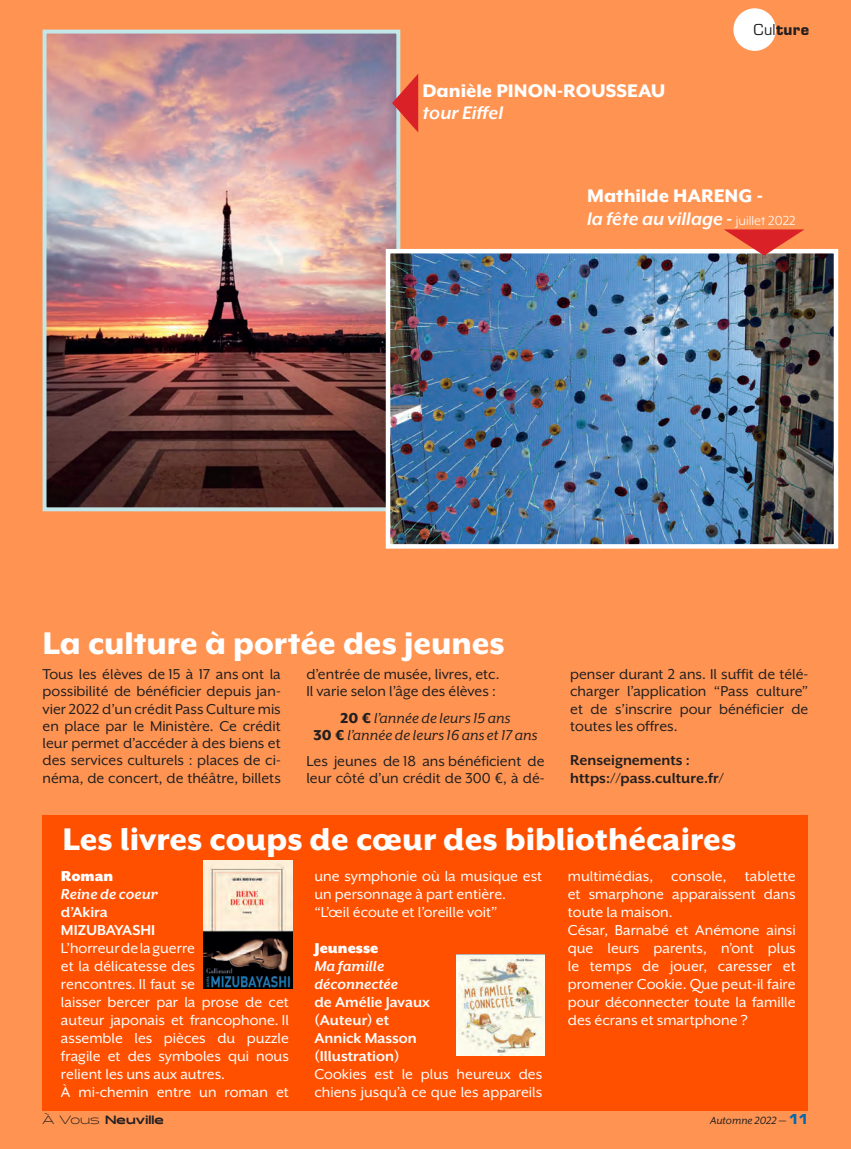
<style>
.page{position:relative;width:851px;height:1149px;background:#fff}
.page>*{position:absolute;margin:0;border:0;box-sizing:border-box;transform-origin:0 0}
.Titre{font:800 36px "Mr Eaves XL San OT";color:#fff}
.t1{font:800 36px "Mr Eaves XL Mod OT";color:#fff}
.t2{font:italic 700 21px "Mr Eaves XL Mod OT";color:#fff}
.t3{font:800 21px "Mr Eaves XL Mod OT";color:#fff}
.t4{font:16.5px/18px "Mr Eaves XL San OT";color:#fff}
.t5{font:16.5px/17.2px "Mr Eaves XL San OT";color:#231f20;text-align:justify}
.t6{font:700 16.5px/18px "Mr Eaves XL San OT";color:#fff}
.t7{font:italic 16.5px "Mr Eaves XL San OT";color:#231f20}
.t8{font:700 16.5px "Mr Eaves XL San OT";color:#231f20}
.t9{font:italic 700 16.5px/18px "Mr Eaves XL San OT";color:#fff}
.t10{font:900 16.5px "Mr Eaves XL San OT";color:#fff}
.t11{font:900 16.5px "Eurostile";color:#231f20}
.t12{font:italic 12px "Mr Eaves XL San OT";color:#231f20}
.t13{font:900 12px "Halogen";color:#231f20}
.s1{font-weight:400}
.s2{font-weight:400;font-style:normal;font-size:15px}
.s3{font-weight:800;font-style:normal}
.s4{font-weight:300}
.s5{font-family:"Eurostile";font-weight:900;font-style:normal;font-size:15px;color:#0169af}
</style>
<div class="page">
<div style="left:0;top:0;width:850px;height:1148px;background:#ff9452"></div>
<div style="left:733px;top:8px;width:42px;height:43px;background:#fff;border-radius:50%"></div>
<div style="left:43px;top:815px;width:765px;height:295px;background:#ff5000"></div>
<img style="left:204px;top:860px;width:88px;height:128px">
<img style="left:456px;top:954px;width:88px;height:100px">
<img style="left:48px;top:35px;width:347px;height:471px">
<div style="left:43px;top:30px;width:357px;height:481px;border:4px solid #c3e6e8"></div>
<svg style="left:392px;top:74px;width:26px;height:58px"></svg>
<img style="left:391px;top:254px;width:442px;height:289px">
<div style="left:386px;top:249px;width:452px;height:299px;border:4px solid #fff"></div>
<svg style="left:723px;top:229px;width:81px;height:26px"></svg>
<p class="t3" style="left:422px;top:79px;width:244px">Danièle PINON-ROUSSEAU</p>
<p class="t2" style="left:422px;top:102px;width:82px">tour Eiffel</p>
<p class="t11" style="left:753px;top:18px;width:57px"><span class="s1">Cul</span>ture</p>
<p class="t3" style="left:587px;top:184px;width:177px">Mathilde HARENG -</p>
<p class="t2" style="left:587px;top:207px;width:210px">la fête au village - <span class="s2">juillet 2022</span></p>
<p class="t1" style="left:43px;top:622px;width:463px">La culture à portée des jeunes</p>
<p class="t5" style="left:43px;top:665px;width:240px">Tous les élèves de 15 à 17 ans ont la possibilité de bénéficier depuis jan&shy;vier 2022 d’un crédit Pass Culture mis en place par le Ministère. Ce crédit leur permet d’accéder à des biens et des services culturels : places de ci&shy;néma, de concert, de théâtre, billets</p>
<p class="t5" style="left:306px;top:665px;width:195px">d’entrée de musée, livres, etc.</p>
<p class="t5" style="left:306px;top:682px;width:191px">Il varie selon l’âge des élèves :</p>
<p class="t7" style="left:340px;top:708px;width:171px"><span class="s3">20 €</span> l’année de leurs 15 ans</p>
<p class="t7" style="left:313px;top:725px;width:225px"><span class="s3">30 €</span> l’année de leurs 16 ans et 17 ans</p>
<p class="t5" style="left:306px;top:752px;width:240px">Les jeunes de 18 ans bénéficient de leur côté d’un crédit de 300 €, à dé-</p>
<p class="t5" style="left:570px;top:665px;width:240px">penser durant 2 ans. Il suffit de télé&shy;charger l’application “Pass culture” et de s’inscrire pour bénéficier de toutes les offres.</p>
<p class="t8" style="left:570px;top:751px;width:121px">Renseignements :</p>
<p class="t8" style="left:570px;top:768px;width:155px">https://pass.culture.fr/</p>
<p class="Titre" style="left:62px;top:818px;width:675px">Les livres coups de cœur des bibliothécaires</p>
<p class="t10" style="left:61px;top:866px;width:54px">Roman</p>
<p class="t9" style="left:61px;top:884px;width:99px">Reine de coeur</p>
<p class="t6" style="left:61px;top:902px;width:96px">d’Akira<br>MIZUBAYASHI</p>
<p class="t4" style="left:61px;top:938px;width:229px">L’horreur de la guerre<br>et la délicatesse des<br>rencontres. Il faut se<br>laisser bercer par la prose de cet auteur japonais et francophone. Il assemble les pièces du puzzle fragile et des symboles qui nous relient les uns aux autres.</p>
<p class="t4" style="left:61px;top:1082px;width:229px">À mi-chemin entre un roman et</p>
<p class="t4" style="left:314px;top:866px;width:229px">une symphonie où la musique est un personnage à part entière.</p>
<p class="t4" style="left:314px;top:902px;width:185px">“L’œil écoute et l’oreille voit”</p>
<p class="t10" style="left:314px;top:938px;width:66px">Jeunesse</p>
<p class="t9" style="left:314px;top:956px;width:85px">Ma famille déconnectée</p>
<p class="t6" style="left:314px;top:992px;width:117px">de Amélie Javaux (Auteur) et<br>Annick Masson (Illustration)</p>
<p class="t4" style="left:314px;top:1064px;width:229px">Cookies est le plus heureux des chiens jusqu’à ce que les appareils</p>
<p class="t4" style="left:567px;top:866px;width:229px;text-align:justify">multimédias, console, tablette et smarphone apparaissent dans toute la maison.</p>
<p class="t4" style="left:567px;top:920px;width:229px;text-align:justify">César, Barnabé et Anémone ainsi que leurs parents, n’ont plus le temps de jouer, caresser et promener Cookie. Que peut-il faire pour déconnecter toute la famille des écrans et smartphone ?</p>
<p class="t13" style="left:43px;top:1111px;width:123px"><span class="s4">À Vous</span> Neuville</p>
<p class="t12" style="left:710px;top:1113px;width:100px">Automne 2022 — <span class="s5">11</span></p>
</div>
